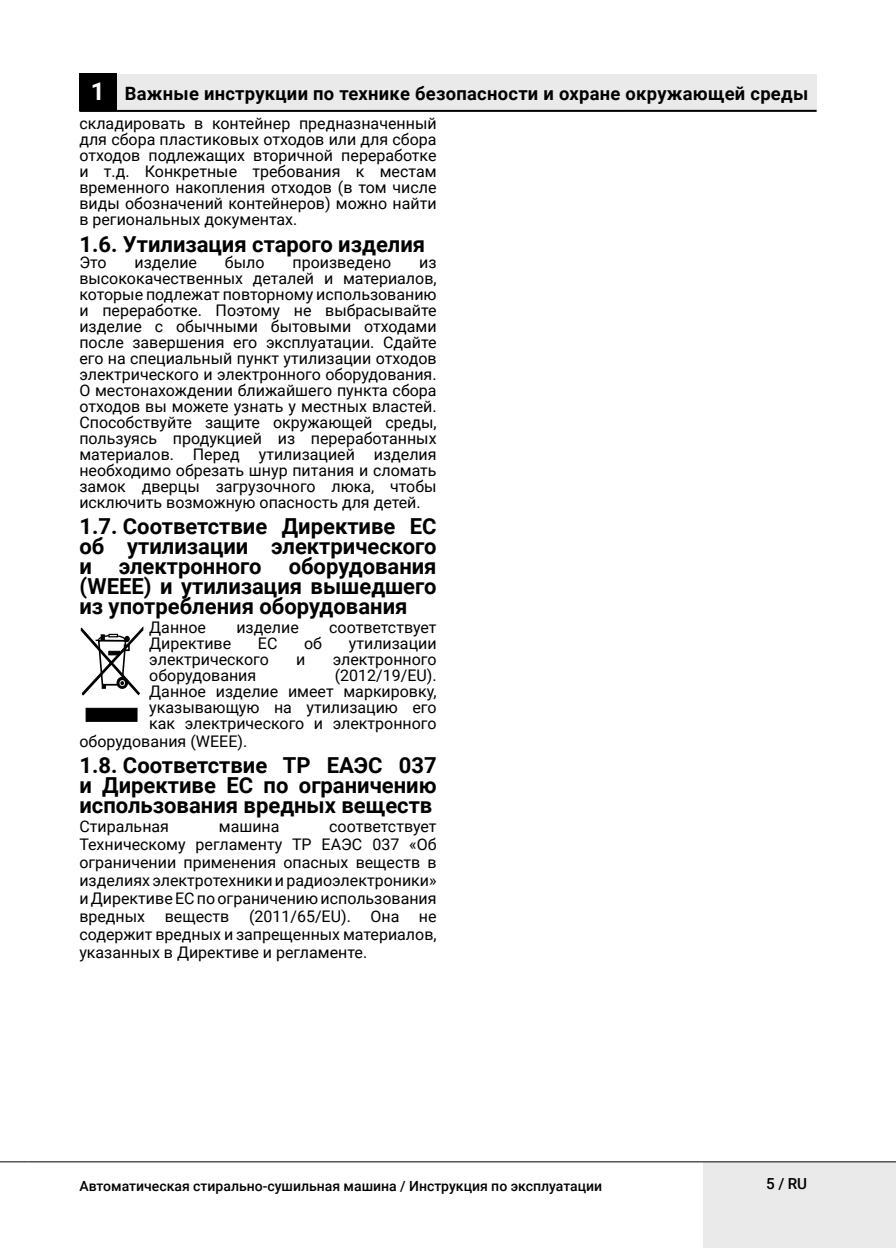
<style>
.page{position:relative;width:896px;height:1248px;background:#fff}
.page>*{position:absolute;margin:0;border:0;box-sizing:border-box;transform-origin:0 0}
.Konu_Baslik{font:700 22px/20px "Roboto";color:#000;text-align:justify}
.Normal_Yazi{font:700 22px/20px "Roboto";color:#000;text-align:justify}
.t1{font:700 18.4px "Roboto";letter-spacing:.015em;color:#000}
.Girintili_Yazi{font:16px/16px "Roboto";color:#000;text-align:justify}
.Normal_Yazi-2{font:16px/18px "Roboto";color:#000;text-align:justify}
.Konu_Baslik-2{font:16px/16px "Roboto";color:#000;text-align:justify}
.t2{font:500 15.2px "Roboto";color:#000}
.t3{font:500 14px "Roboto";color:#000}
.s1{font-size:24.4px;color:#fff}
</style>
<div class="page">
<div style="left:703px;top:1161px;width:193px;height:86px;background:#eaeaea"></div>
<svg style="left:0;top:1161px;width:28px;height:1px"></svg>
<hr style="left:28px;top:1161px;width:868px;height:1px;background:#000">
<div style="left:79px;top:74px;width:38px;height:37px;background:#000"></div>
<div style="left:117px;top:74px;width:699px;height:38px;background:#eaeaea"></div>
<hr style="left:79px;top:110px;width:737px;height:2px;background:#000">
<div style="left:86px;top:708px;width:51px;height:13px;background:#000;border:1px solid #000"></div>
<svg style="left:81px;top:627px;width:62px;height:68px"></svg>
<p class="t1" style="left:91px;top:81px;width:719px"><span class="s1">1</span> Важные инструкции по технике безопасности и охране окружающей среды</p>
<p class="Konu_Baslik-2" style="left:79px;top:114px;width:359px">складировать в контейнер предназначенный для сбора пластиковых отходов или для сбора отходов подлежащих вторичной переработке и т.д. Конкретные требования к местам временного накопления отходов (в том числе виды обозначений контейнеров) можно найти в региональных документах.</p>
<p class="Konu_Baslik" style="left:79px;top:234px;width:347px">1.6. Утилизация старого изделия</p>
<p class="Girintili_Yazi" style="left:79px;top:254px;width:29px">Это</p>
<p class="Girintili_Yazi" style="left:135px;top:254px;width:64px">изделие</p>
<p class="Girintili_Yazi" style="left:225px;top:254px;width:41px">было</p>
<p class="Girintili_Yazi" style="left:292px;top:254px;width:100px">произведено</p>
<p class="Girintili_Yazi" style="left:79px;top:254px;width:359px;text-indent:340px">из высококачественных деталей и материалов, которые подлежат повторному использованию и переработке. Поэтому не выбрасывайте изделие с обычными бытовыми отходами после завершения его эксплуатации. Сдайте его на специальный пункт утилизации отходов электрического и электронного оборудования.<br>О местонахождении ближайшего пункта сбора отходов вы можете узнать у местных властей.<br>Способствуйте защите окружающей среды, пользуясь продукцией из переработанных материалов. Перед утилизацией изделия необходимо обрезать шнур питания и сломать замок дверцы загрузочного люка, чтобы исключить возможную опасность для детей.</p>
<p class="Konu_Baslik" style="left:79px;top:515px;width:359px">1.7. Соответствие Директиве ЕС об утилизации электрического и электронного оборудования (WEEE) и утилизация вышедшего из употребления оборудования</p>
<p class="Normal_Yazi-2" style="left:149px;top:617px;width:58px">Данное</p>
<p class="Normal_Yazi-2" style="left:236px;top:617px;width:64px">изделие</p>
<p class="Normal_Yazi-2" style="left:329px;top:617px;width:109px">соответствует</p>
<p class="Normal_Yazi-2" style="left:149px;top:633px;width:83px">Директиве</p>
<p class="Normal_Yazi-2" style="left:258px;top:633px;width:21px">ЕС</p>
<p class="Normal_Yazi-2" style="left:304px;top:633px;width:19px">об</p>
<p class="Normal_Yazi-2" style="left:349px;top:633px;width:89px">утилизации</p>
<p class="Normal_Yazi-2" style="left:149px;top:649px;width:121px">электрического</p>
<p class="Normal_Yazi-2" style="left:296px;top:649px;width:11px">и</p>
<p class="Normal_Yazi-2" style="left:333px;top:649px;width:105px">электронного</p>
<p class="Normal_Yazi-2" style="left:149px;top:665px;width:108px">оборудования</p>
<p class="Normal_Yazi-2" style="left:149px;top:666px;width:289px;line-height:16px;text-indent:185px">(2012/19/EU).<br>Данное изделие имеет маркировку, указывающую на утилизацию его как электрического и электронного</p>
<p class="Normal_Yazi-2" style="left:79px;top:731px;width:169px">оборудования (WEEE).</p>
<p class="Normal_Yazi" style="left:79px;top:754px;width:359px">1.8. Соответствие ТР ЕАЭС 037 и Директиве ЕС по ограничению использования вредных веществ</p>
<p class="Normal_Yazi-2" style="left:79px;top:816px;width:91px">Стиральная</p>
<p class="Normal_Yazi-2" style="left:219px;top:816px;width:62px">машина</p>
<p class="Normal_Yazi-2" style="left:79px;top:816px;width:359px;text-indent:250px">соответствует Техническому регламенту ТР ЕАЭС 037 «Об ограничении применения опасных веществ в изделиях электротехники и радиоэлектроники» и Директиве ЕС по ограничению использования вредных веществ (2011/65/EU). Она не содержит вредных и запрещенных материалов, указанных в Директиве и регламенте.</p>
<p class="t3" style="left:79px;top:1175px;width:524px">Автоматическая стирально-сушильная машина / Инструкция по эксплуатации</p>
<p class="t2" style="left:766px;top:1172px;width:42px">5 / RU</p>
</div>
